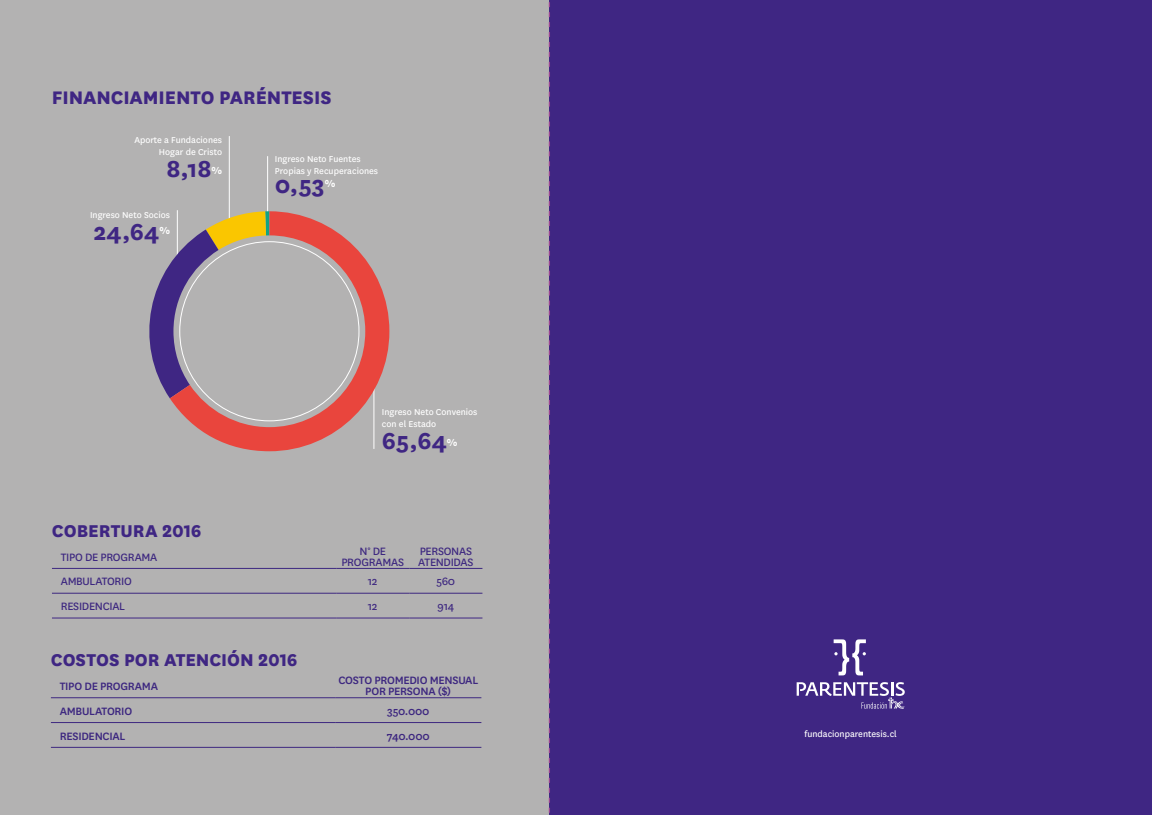
<style>
.page{position:relative;width:1152px;height:815px;background:#fff}
.page>*{position:absolute;margin:0;border:0;box-sizing:border-box;transform-origin:0 0}
.t1{font:700 27px "National";color:#3f2683}
.t2{font:800 21.25px "National";letter-spacing:-.005em;color:#3f2683}
.t3{font:800 20px "National";letter-spacing:-.005em;color:#3f2683}
.t4{font:500 12.5px/11.2px "National";letter-spacing:-.02em;color:#3d2780;text-align:center}
.t5{font:12.5px/11.2px "National";letter-spacing:-.025em;color:#3d2780;text-align:center}
.t6{font:700 12px "National";color:#fff}
.t7{font:10px/12px "National";color:#fff}
</style>
<div class="page">
<div style="left:0;top:0;width:549px;height:815px;background:#b3b2b2"></div>
<div style="left:549px;top:0;width:603px;height:815px;background:#3f2683"></div>
<svg style="left:833px;top:639px;width:33px;height:36px"></svg>
<svg style="left:796px;top:682px;width:108px;height:27px"></svg>
<hr style="left:52px;top:618px;width:284px;height:1px;background:#3f2683">
<hr style="left:336px;top:618px;width:73px;height:1px;background:#3f2683">
<hr style="left:409px;top:618px;width:73px;height:1px;background:#3f2683">
<hr style="left:52px;top:568px;width:284px;height:1px;background:#3d2780">
<hr style="left:52px;top:593px;width:284px;height:1px;background:#3d2780">
<hr style="left:336px;top:568px;width:73px;height:1px;background:#3d2780">
<hr style="left:336px;top:593px;width:73px;height:1px;background:#3d2780">
<hr style="left:409px;top:568px;width:73px;height:1px;background:#3d2780">
<hr style="left:409px;top:593px;width:73px;height:1px;background:#3d2780">
<hr style="left:51px;top:697px;width:284px;height:1px;background:#3d2780">
<hr style="left:51px;top:722px;width:284px;height:1px;background:#3d2780">
<hr style="left:51px;top:747px;width:284px;height:1px;background:#3d2780">
<hr style="left:335px;top:697px;width:146px;height:1px;background:#3d2780">
<hr style="left:335px;top:722px;width:146px;height:1px;background:#3d2780">
<hr style="left:335px;top:747px;width:146px;height:1px;background:#3d2780">
<hr style="left:229px;top:136px;width:1px;height:95px;background:#fff">
<hr style="left:177px;top:210px;width:1px;height:62px;background:#fff">
<hr style="left:267px;top:156px;width:1px;height:66px;background:#fff">
<svg style="left:149px;top:264px;width:21px;height:134px"></svg>
<svg style="left:170px;top:211px;width:219px;height:240px"></svg>
<svg style="left:549px;top:2px;width:1px;height:811px"></svg>
<h2 class="t2" style="left:52px;top:83px;width:281px">FINANCIAMIENTO PARÉNTESIS</h2>
<p class="t7" style="left:134px;top:133px;width:89px;text-align:right">Aporte a Fundaciones<br>Hogar de Cristo</p>
<h1 class="t1" style="left:167px;top:150px;width:46px">8,18</h1>
<p class="t6" style="left:211px;top:161px;width:12px">%</p>
<p class="t7" style="left:90px;top:208px;width:81px">Ingreso Neto Socios</p>
<h1 class="t1" style="left:93px;top:212px;width:67px">24,64</h1>
<p class="t6" style="left:159px;top:222px;width:12px">%</p>
<p class="t7" style="left:275px;top:152px;width:105px">Ingreso Neto Fuentes<br>Propias y Recuperaciones</p>
<h1 class="t1" style="left:275px;top:166px;width:51px">0,53</h1>
<p class="t6" style="left:325px;top:175px;width:12px">%</p>
<p class="t7" style="left:382px;top:406px;width:97px">Ingreso Neto Convenios con el Estado</p>
<h1 class="t1" style="left:382px;top:422px;width:66px">65,64</h1>
<p class="t6" style="left:447px;top:433px;width:12px">%</p>
<h3 class="t3" style="left:52px;top:517px;width:151px">COBERTURA 2016</h3>
<p class="t5" style="left:61px;top:550px;width:98px">TIPO DE PROGRAMA</p>
<p class="t5" style="left:341px;top:545px;width:64px">N° DE<br>PROGRAMAS</p>
<p class="t5" style="left:418px;top:545px;width:57px;text-align:left">PERSONAS<br>ATENDIDAS</p>
<p class="t5" style="left:61px;top:575px;width:72px">AMBULATORIO</p>
<p class="t5" style="left:368px;top:575px;width:11px">12</p>
<p class="t5" style="left:436px;top:575px;width:20px">560</p>
<p class="t5" style="left:61px;top:600px;width:66px">RESIDENCIAL</p>
<p class="t5" style="left:368px;top:600px;width:11px">12</p>
<p class="t5" style="left:437px;top:600px;width:18px">914</p>
<h3 class="t3" style="left:51px;top:645px;width:248px">COSTOS POR ATENCIÓN 2016</h3>
<p class="t4" style="left:60px;top:680px;width:100px">TIPO DE PROGRAMA</p>
<p class="t4" style="left:338px;top:674px;width:141px">COSTO PROMEDIO MENSUAL<br>POR PERSONA ($)</p>
<p class="t4" style="left:60px;top:705px;width:74px">AMBULATORIO</p>
<p class="t4" style="left:387px;top:705px;width:44px">350.000</p>
<p class="t4" style="left:60px;top:729px;width:67px">RESIDENCIAL</p>
<p class="t4" style="left:387px;top:729px;width:44px">740.000</p>
<p class="t7" style="left:804px;top:728px;width:94px">fundacionparentesis.cl</p>
</div>
